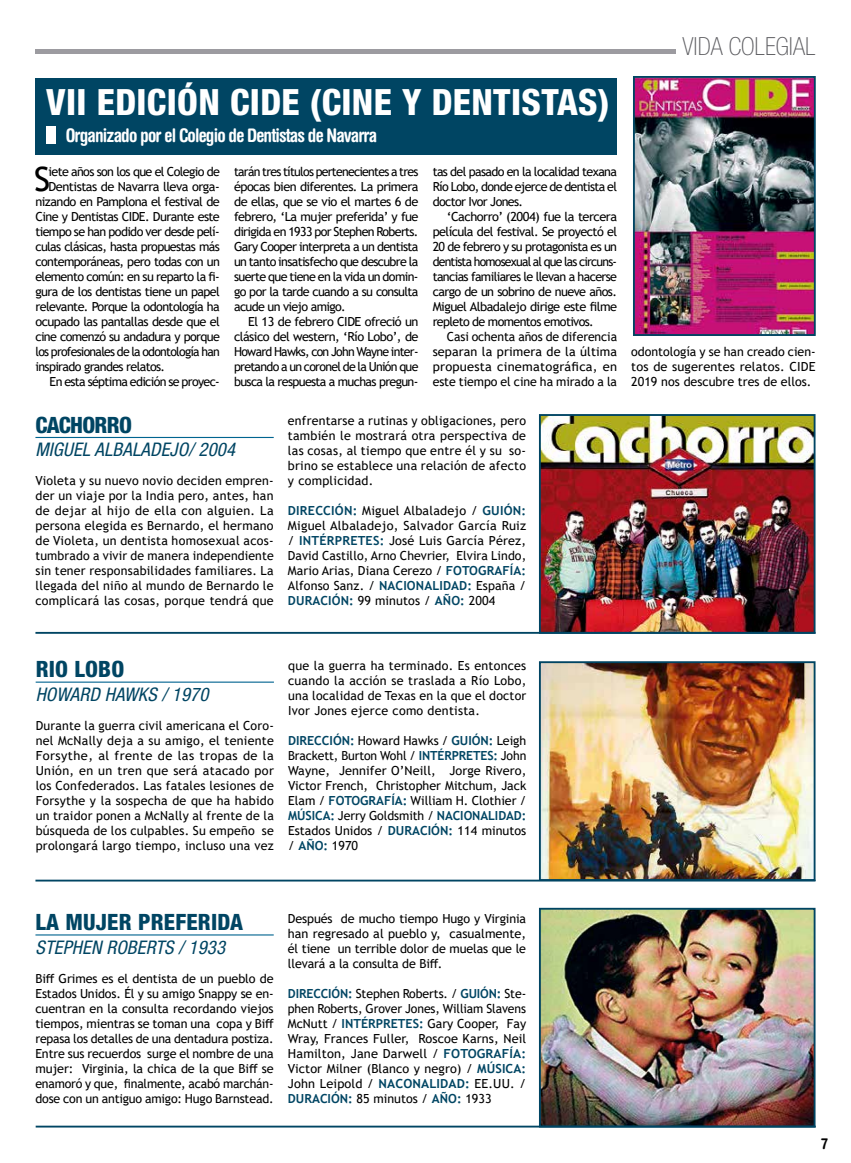
<style>
.page{position:relative;width:851px;height:1163px;background:#fff}
.page>*{position:absolute;margin:0;border:0;box-sizing:border-box;transform-origin:0 0}
.t1{font:800 condensed 36.25px "Helvetica Neue LT Std";letter-spacing:.01em;color:#fff}
.t2{font:33.5px "Trebuchet MS";color:#000}
.t3{font:100 condensed 25px "Helvetica Neue LT Std";color:#5b5b5f}
.t4{font:800 condensed 22.5px "Helvetica Neue LT Std";letter-spacing:.01em;color:#004563}
.t5{font:italic condensed 18.75px "Helvetica Neue LT Std";letter-spacing:.01em;color:#004563}
.t6{font:700 condensed 18.75px "Helvetica Rounded LT Std";letter-spacing:-.045em;color:#fff}
.t7{font:700 condensed 15px "Helvetica Rounded LT Std";color:#000}
.t8{font:12.5px/15px "Trebuchet MS";letter-spacing:-.04em;color:#000;text-align:justify}
.t9{font:12.5px "Trebuchet MS";letter-spacing:-.06em;color:#000}
.s1{font-weight:700;color:#004563}
</style>
<div class="page">
<hr style="left:35px;top:50px;width:641px;height:4px;background:#9c9ba0">
<div style="left:35px;top:78px;width:582px;height:77px;background:#004563"></div>
<div style="left:46px;top:126px;width:10px;height:18px;background:#fff"></div>
<hr style="left:35px;top:437px;width:239px;height:1px;background:#006490">
<hr style="left:35px;top:934px;width:239px;height:1px;background:#006490">
<hr style="left:36px;top:681px;width:238px;height:1px;background:#006490">
<img style="left:542px;top:417px;width:270px;height:213px">
<div style="left:539px;top:414px;width:276px;height:219px;border:2px solid #004563"></div>
<img style="left:636px;top:79px;width:176px;height:254px">
<div style="left:633px;top:76px;width:182px;height:260px;border:2px solid #004563"></div>
<img style="left:542px;top:664px;width:270px;height:213px">
<div style="left:539px;top:661px;width:276px;height:219px;border:2px solid #004563"></div>
<img style="left:542px;top:910px;width:270px;height:214px">
<div style="left:539px;top:907px;width:276px;height:220px;border:2px solid #004563"></div>
<hr style="left:35px;top:631px;width:780px;height:2px;background:#004563">
<hr style="left:35px;top:879px;width:780px;height:2px;background:#004563">
<hr style="left:36px;top:1125px;width:779px;height:2px;background:#004563">
<h1 class="t1" style="left:46px;top:80px;width:564px">VII EDICIÓN CIDE (CINE Y DENTISTAS)</h1>
<h3 class="t6" style="left:66px;top:124px;width:313px">Organizado por el Colegio de Dentistas de Navarra</h3>
<h2 class="t2" style="left:34px;top:158px;width:18px">S</h2>
<p class="t8" style="left:49px;top:164px;width:173px">iete años son los que el Colegio de</p>
<p class="t8" style="left:49px;top:179px;width:173px">Dentistas de Navarra lleva orga-</p>
<p class="t8" style="left:35px;top:194px;width:186px">nizando en Pamplona el festival de</p>
<p class="t8" style="left:35px;top:209px;width:186px">Cine y Dentistas CIDE. Durante este</p>
<p class="t8" style="left:35px;top:224px;width:186px">tiempo se han podido ver desde pelí-</p>
<p class="t8" style="left:35px;top:239px;width:186px">culas clásicas, hasta propuestas más</p>
<p class="t8" style="left:35px;top:254px;width:186px">contemporáneas, pero todas con un</p>
<p class="t8" style="left:35px;top:269px;width:186px">elemento común: en su reparto la fi-</p>
<p class="t8" style="left:35px;top:284px;width:186px">gura de los dentistas tiene un papel</p>
<p class="t8" style="left:35px;top:299px;width:186px">relevante. Porque la odontología ha</p>
<p class="t8" style="left:35px;top:314px;width:186px">ocupado las pantallas desde que el</p>
<p class="t8" style="left:35px;top:329px;width:186px">cine comenzó su andadura y porque</p>
<p class="t9" style="left:35px;top:344px;width:186px">los profesionales de la odontología han</p>
<p class="t8" style="left:35px;top:359px;width:131px">inspirado grandes relatos.</p>
<p class="t8" style="left:50px;top:374px;width:172px">En esta séptima edición se proyec-</p>
<p class="t8" style="left:234px;top:164px;width:186px">tarán tres títulos pertenecientes a tres épocas bien diferentes. La primera de ellas, que se vio el martes 6 de febrero, ‘La mujer preferida’ y fue dirigida en 1933 por Stephen Roberts.<br>Gary Cooper interpreta a un dentista un tanto insatisfecho que descubre la suerte que tiene en la vida un domin&shy;go por la tarde cuando a su consulta acude un viejo amigo.</p>
<p class="t8" style="left:234px;top:314px;width:186px;text-indent:14px">El 13 de febrero CIDE ofreció un clásico del western, ‘Río Lobo’, de Howard Hawks, con John Wayne inter&shy;pretando a un coronel de la Unión que busca la respuesta a muchas pregun-</p>
<p class="t8" style="left:432px;top:164px;width:186px">tas del pasado en la localidad texana Río Lobo, donde ejerce de dentista el doctor Ivor Jones.</p>
<p class="t8" style="left:432px;top:209px;width:186px;text-indent:14px">‘Cachorro’ (2004) fue la tercera película del festival. Se proyectó el 20 de febrero y su protagonista es un dentista homosexual al que las circuns&shy;tancias familiares le llevan a hacerse cargo de un sobrino de nueve años.<br>Miguel Albadalejo dirige este filme repleto de momentos emotivos.</p>
<p class="t8" style="left:432px;top:329px;width:186px;text-indent:14px">Casi ochenta años de diferencia separan la primera de la última propuesta cinematográfica, en este tiempo el cine ha mirado a la</p>
<h3 class="t4" style="left:35px;top:410px;width:96px">CACHORRO</h3>
<h3 class="t5" style="left:35px;top:438px;width:201px">MIGUEL ALBALADEJO/ 2004</h3>
<p class="t8" style="left:35px;top:473px;width:240px">Violeta y su nuevo novio deciden empren&shy;der un viaje por la India pero, antes, han de dejar al hijo de ella con alguien. La persona elegida es Bernardo, el hermano de Violeta, un dentista homosexual acos&shy;tumbrado a vivir de manera independiente sin tener responsabilidades familiares. La llegada del niño al mundo de Bernardo le complicará las cosas, porque tendrá que</p>
<p class="t8" style="left:288px;top:413px;width:240px">enfrentarse a rutinas y obligaciones, pero también le mostrará otra perspectiva de las cosas, al tiempo que entre él y su so&shy;brino se establece una relación de afecto y complicidad.</p>
<p class="t8" style="left:288px;top:503px;width:240px"><span class="s1">DIRECCIÓN:</span> Miguel Albaladejo / <span class="s1">GUIÓN:<br></span>Miguel Albaladejo, Salvador García Ruiz / <span class="s1">INTÉRPRETES:</span> José Luis García Pérez, David Castillo, Arno Chevrier, Elvira Lindo, Mario Arias, Diana Cerezo / <span class="s1">FOTOGRAFÍA:<br></span>Alfonso Sanz. / <span class="s1">NACIONALIDAD:</span> España / <span class="s1">DURACIÓN:</span> 99 minutos / <span class="s1">AÑO:</span> 2004</p>
<h3 class="t3" style="left:682px;top:32px;width:135px">VIDA COLEGIAL</h3>
<p class="t8" style="left:631px;top:344px;width:186px">odontología y se han creado cien&shy;tos de sugerentes relatos. CIDE 2019 nos descubre tres de ellos.</p>
<h3 class="t4" style="left:36px;top:655px;width:90px">RIO LOBO</h3>
<h3 class="t5" style="left:36px;top:683px;width:174px">HOWARD HA WKS / 1970</h3>
<p class="t8" style="left:36px;top:718px;width:240px">Durante la guerra civil americana el Coro&shy;nel McNally deja a su amigo, el teniente Forsythe, al frente de las tropas de la Unión, en un tren que será atacado por los Confederados. Las fatales lesiones de Forsythe y la sospecha de que ha habido un traidor ponen a McNally al frente de la búsqueda de los culpables. Su empeño se prolongará largo tiempo, incluso una vez</p>
<p class="t8" style="left:288px;top:658px;width:240px">que la guerra ha terminado. Es entonces cuando la acción se traslada a Río Lobo, una localidad de Texas en la que el doctor Ivor Jones ejerce como dentista.</p>
<p class="t8" style="left:288px;top:733px;width:240px"><span class="s1">DIRECCIÓN:</span> Howard Hawks / <span class="s1">GUIÓN:</span> Leigh Brackett, Burton Wohl / <span class="s1">INTÉRPRETES:</span> John Wayne, Jennifer O’Neill, Jorge Rivero, Victor French, Christopher Mitchum, Jack Elam / <span class="s1">FOTOGRAFÍA:</span> William H. Clothier / <span class="s1">MÚSICA:</span> Jerry Goldsmith / <span class="s1">NACIONALIDAD:<br></span>Estados Unidos / <span class="s1">DURACIÓN:</span> 114 minutos / <span class="s1">AÑO:</span> 1970</p>
<h3 class="t4" style="left:35px;top:908px;width:209px">LA MUJER PREFERIDA</h3>
<h3 class="t5" style="left:35px;top:936px;width:191px">STEPHEN ROBERTS / 1933</h3>
<p class="t8" style="left:35px;top:970px;width:240px">Biff Grimes es el dentista de un pueblo de Estados Unidos. Él y su amigo Snappy se en&shy;cuentran en la consulta recordando viejos tiempos, mientras se toman una copa y Biff repasa los detalles de una dentadura postiza.<br>Entre sus recuerdos surge el nombre de una mujer: Virginia, la chica de la que Biff se enamoró y que, finalmente, acabó marchán&shy;dose con un antiguo amigo: Hugo Barnstead.</p>
<p class="t8" style="left:288px;top:910px;width:240px">Después de mucho tiempo Hugo y Virginia han regresado al pueblo y, casualmente, él tiene un terrible dolor de muelas que le llevará a la consulta de Biff.</p>
<p class="t8" style="left:288px;top:985px;width:240px"><span class="s1">DIRECCIÓN:</span> Stephen Roberts. / <span class="s1">GUIÓN:</span> Ste&shy;phen Roberts, Grover Jones, William Slavens McNutt / <span class="s1">INTÉRPRETES:</span> Gary Cooper, Fay Wray, Frances Fuller, Roscoe Karns, Neil Hamilton, Jane Darwell / <span class="s1">FOTOGRAFÍA:<br></span>Victor Milner (Blanco y negro) / <span class="s1">MÚSICA:<br></span>John Leipold / <span class="s1">NACONALIDAD:</span> EE.UU. / <span class="s1">DURACIÓN:</span> 85 minutos / <span class="s1">AÑO:</span> 1933</p>
<p class="t7" style="left:820px;top:1134px;width:8px">7</p>
</div>
